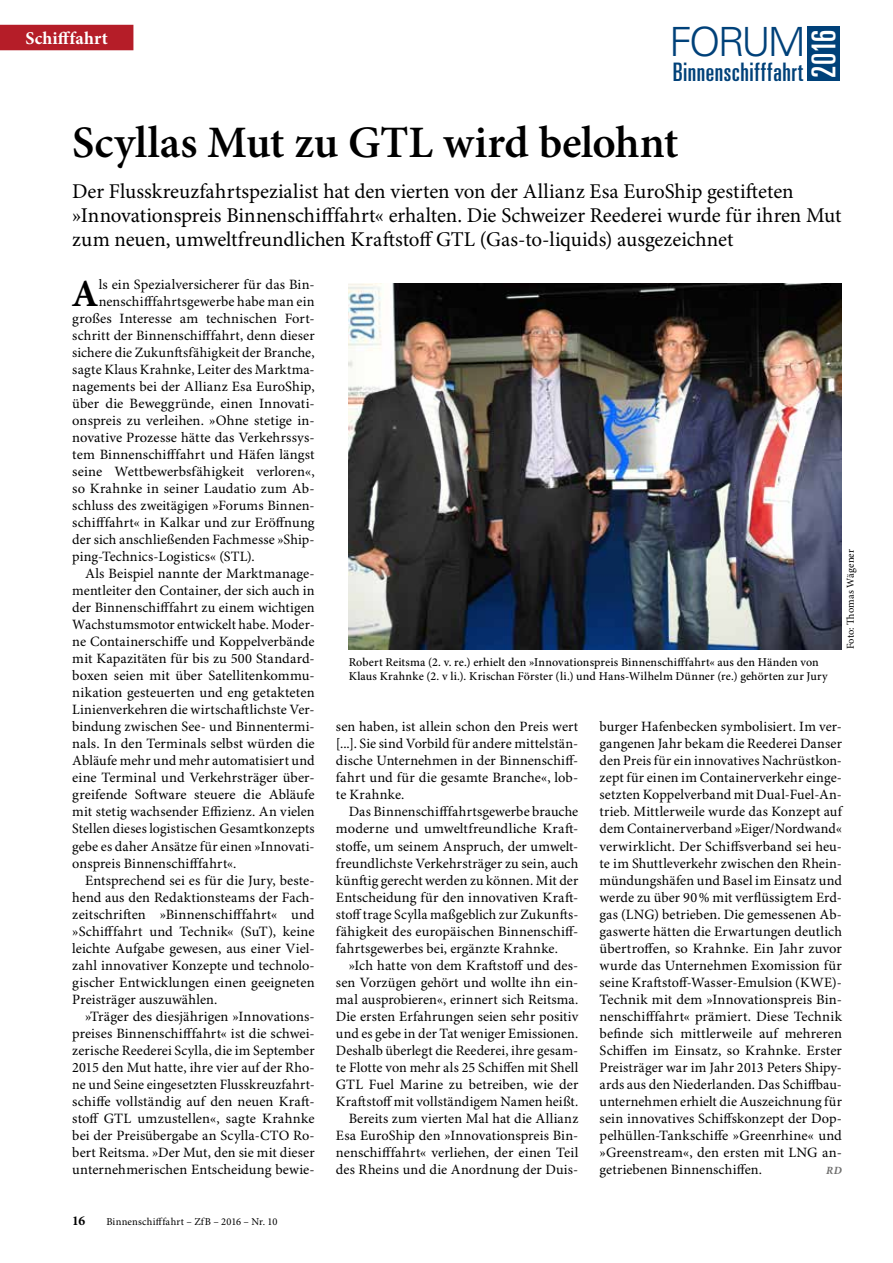
<style>
.page{position:relative;width:893px;height:1263px;background:#fff}
.page>*{position:absolute;margin:0;border:0;box-sizing:border-box;transform-origin:0 0}
.t1{font:600 45px "Minion Pro";letter-spacing:-.005em;color:#000}
.t2{font:300 40.35px "Univers LT Std";letter-spacing:-.07em;color:#004179}
.t3{font:700 38.4px "Minion Pro";color:#000}
.t4{font:ultra-condensed 33px "Univers LT Std";color:#fff}
.t5{font:ultra-condensed 25.5px "Univers LT Std";letter-spacing:.02em;color:#004179}
.t6{font:21px/24px "Minion Pro";letter-spacing:-.005em;color:#000}
.t7{font:700 18px "Minion Pro";letter-spacing:.005em;color:#fff}
.t8{font:14.25px/17px "Minion Pro";letter-spacing:.005em;color:#000;text-align:justify}
.t9{font:700 13.5px "Minion Pro";color:#000}
.t10{font:500 12px/14.2px "Minion Pro";letter-spacing:.01em;color:#000}
.t11{font:italic 700 11.1px "Minion Pro";color:#6f6f6e}
.t12{font:10.5px "Minion Pro";letter-spacing:.015em;color:#000}
</style>
<div class="page">
<div style="left:0;top:25px;width:133px;height:25px;background:#b51d28"></div>
<img style="left:349px;top:284px;width:493px;height:365px">
<div style="left:807px;top:26px;width:33px;height:55px;background:#004179"></div>
<p class="t7" style="left:26px;top:28px;width:84px">Schifffahrt</p>
<h2 class="t2" style="left:670px;top:17px;width:138px">FORUM</h2>
<h3 class="t5" style="left:673px;top:57px;width:132px">Binnenschifffahrt</h3>
<h3 class="t4" style="left:805px;top:78px;width:50px;rotate:-90deg">2016</h3>
<h1 class="t1" style="left:72px;top:116px;width:608px">Scyllas Mut zu GTL wird belohnt</h1>
<p class="t6" style="left:72px;top:180px;width:771px">Der Flusskreuzfahrtspezialist hat den vierten von der Allianz Esa EuroShip gestifteten »Innovationspreis Binnenschifffahrt« erhalten. Die Schweizer Reederei wurde für ihren Mut zum neuen, umweltfreundlichen Kraftstoff GTL (Gas-to-liquids) ausgezeichnet</p>
<h3 class="t3" style="left:72px;top:271px;width:29px">A</h3>
<p class="t8" style="left:99px;top:277px;width:217px">ls ein Spezialversicherer für das Bin-</p>
<p class="t8" style="left:99px;top:294px;width:217px">nenschifffahrtsgewerbe habe man ein</p>
<p class="t8" style="left:72px;top:311px;width:244px">großes Interesse am technischen Fort-</p>
<p class="t8" style="left:72px;top:328px;width:244px">schritt der Binnenschifffahrt, denn dieser</p>
<p class="t8" style="left:72px;top:345px;width:244px">sichere die Zukunftsfähigkeit der Branche,</p>
<p class="t8" style="left:72px;top:362px;width:244px">sagte Klaus Krahnke, Leiter des Marktma-</p>
<p class="t8" style="left:72px;top:379px;width:244px">nagements bei der Allianz Esa EuroShip,</p>
<p class="t8" style="left:72px;top:396px;width:244px">über die Beweggründe, einen Innovati-</p>
<p class="t8" style="left:72px;top:413px;width:244px">onspreis zu verleihen. »Ohne stetige in-</p>
<p class="t8" style="left:72px;top:430px;width:244px">novative Prozesse hätte das Verkehrssys-</p>
<p class="t8" style="left:72px;top:447px;width:244px">tem Binnenschifffahrt und Häfen längst</p>
<p class="t8" style="left:72px;top:464px;width:244px">seine Wettbewerbsfähigkeit verloren«,</p>
<p class="t8" style="left:72px;top:481px;width:244px">so Krahnke in seiner Laudatio zum Ab-</p>
<p class="t8" style="left:72px;top:498px;width:244px">schluss des zweitägigen »Forums Binnen-</p>
<p class="t8" style="left:72px;top:515px;width:244px">schifffahrt« in Kalkar und zur Eröffnung</p>
<p class="t8" style="left:72px;top:532px;width:244px">der sich anschließenden Fachmesse »Ship-</p>
<p class="t8" style="left:72px;top:549px;width:184px">ping-Technics-Logistics« (STL).</p>
<p class="t8" style="left:85px;top:566px;width:231px">Als Beispiel nannte der Marktmanage-</p>
<p class="t8" style="left:72px;top:583px;width:244px">mentleiter den Container, der sich auch in</p>
<p class="t8" style="left:72px;top:600px;width:244px">der Binnenschifffahrt zu einem wichtigen</p>
<p class="t8" style="left:72px;top:617px;width:244px">Wachstumsmotor entwickelt habe. Moder-</p>
<p class="t8" style="left:72px;top:634px;width:244px">ne Containerschiffe und Koppelverbände</p>
<p class="t8" style="left:72px;top:651px;width:244px">mit Kapazitäten für bis zu 500 Standard-</p>
<p class="t8" style="left:72px;top:668px;width:244px">boxen seien mit über Satellitenkommu-</p>
<p class="t8" style="left:72px;top:685px;width:244px">nikation gesteuerten und eng getakteten</p>
<p class="t8" style="left:72px;top:702px;width:244px">Linienverkehren die wirtschaftlichste Ver-</p>
<p class="t8" style="left:72px;top:719px;width:244px">bindung zwischen See- und Binnentermi-</p>
<p class="t8" style="left:72px;top:736px;width:244px">nals. In den Terminals selbst würden die</p>
<p class="t8" style="left:72px;top:753px;width:244px">Abläufe mehr und mehr automatisiert und</p>
<p class="t8" style="left:72px;top:770px;width:244px">eine Terminal und Verkehrsträger über-</p>
<p class="t8" style="left:72px;top:787px;width:244px">greifende Software steuere die Abläufe</p>
<p class="t8" style="left:72px;top:804px;width:244px">mit stetig wachsender Effizienz. An vielen</p>
<p class="t8" style="left:72px;top:821px;width:244px">Stellen dieses logistischen Gesamtkonzepts</p>
<p class="t8" style="left:72px;top:838px;width:244px">gebe es daher Ansätze für einen »Innovati-</p>
<p class="t8" style="left:72px;top:855px;width:166px">onspreis Binnenschifffahrt«.</p>
<p class="t8" style="left:85px;top:872px;width:231px">Entsprechend sei es für die Jury, beste-</p>
<p class="t8" style="left:72px;top:889px;width:244px">hend aus den Redaktionsteams der Fach-</p>
<p class="t8" style="left:72px;top:906px;width:244px">zeitschriften »Binnenschifffahrt« und</p>
<p class="t8" style="left:72px;top:923px;width:244px">»Schifffahrt und Technik« (SuT), keine</p>
<p class="t8" style="left:72px;top:940px;width:244px">leichte Aufgabe gewesen, aus einer Viel-</p>
<p class="t8" style="left:72px;top:957px;width:244px">zahl innovativer Konzepte und technolo-</p>
<p class="t8" style="left:72px;top:974px;width:244px">gischer Entwicklungen einen geeigneten</p>
<p class="t8" style="left:72px;top:991px;width:147px">Preisträger auszuwählen.</p>
<p class="t8" style="left:85px;top:1008px;width:231px">»Träger des diesjährigen »Innovations-</p>
<p class="t8" style="left:72px;top:1025px;width:244px">preises Binnenschifffahrt« ist die schwei-</p>
<p class="t8" style="left:72px;top:1042px;width:244px">zerische Reederei Scylla, die im September</p>
<p class="t8" style="left:72px;top:1059px;width:244px">2015 den Mut hatte, ihre vier auf der Rho-</p>
<p class="t8" style="left:72px;top:1076px;width:244px">ne und Seine eingesetzten Flusskreuzfahrt-</p>
<p class="t8" style="left:72px;top:1093px;width:244px">schiffe vollständig auf den neuen Kraft-</p>
<p class="t8" style="left:72px;top:1110px;width:244px">stoff GTL umzustellen«, sagte Krahnke</p>
<p class="t8" style="left:72px;top:1127px;width:244px">bei der Preisübergabe an Scylla-CTO Ro-</p>
<p class="t8" style="left:72px;top:1144px;width:244px">bert Reitsma. »Der Mut, den sie mit dieser</p>
<p class="t8" style="left:72px;top:1161px;width:244px">unternehmerischen Entscheidung bewie-</p>
<p class="t12" style="left:844px;top:649px;width:102px;rotate:-90deg">Foto: Thomas Wägener</p>
<p class="t10" style="left:349px;top:655px;width:481px">Robert Reitsma (2. v. re.) erhielt den »Innovationspreis Binnenschifffahrt« aus den Händen von<br>Klaus Krahnke (2. v li.). Krischan Förster (li.) und Hans-Wilhelm Dünner (re.) gehörten zur Jury</p>
<p class="t8" style="left:600px;top:719px;width:244px">burger Hafenbecken symbolisiert. Im ver&shy;gangenen Jahr bekam die Reederei Danser den Preis für ein innovatives Nachrüstkon&shy;zept für einen im Containerverkehr einge&shy;setzten Koppelverband mit Dual-Fuel-An&shy;trieb. Mittlerweile wurde das Konzept auf dem Containerverband »Eiger/Nordwand« verwirklicht. Der Schiffsverband sei heu&shy;te im Shuttleverkehr zwischen den Rhein&shy;mündungshäfen und Basel im Einsatz und werde zu über 90% mit verflüssigtem Erd&shy;gas (LNG) betrieben. Die gemessenen Ab&shy;gaswerte hätten die Erwartungen deutlich übertroffen, so Krahnke. Ein Jahr zuvor wurde das Unternehmen Exomission für seine Kraftstoff-Wasser-Emulsion (KWE)- Technik mit dem »Innovationspreis Bin&shy;nenschifffahrt« prämiert. Diese Technik befinde sich mittlerweile auf mehreren Schiffen im Einsatz, so Krahnke. Erster Preisträger war im Jahr 2013 Peters Shipy&shy;ards aus den Niederlanden. Das Schiffbau&shy;unternehmen erhielt die Auszeichnung für sein innovatives Schiffskonzept der Dop&shy;pelhüllen-Tankschiffe »Greenrhine« und »Greenstream«, den ersten mit LNG an&shy;getriebenen Binnenschiffen.</p>
<p class="t8" style="left:336px;top:719px;width:244px">sen haben, ist allein schon den Preis wert [...]. Sie sind Vorbild für andere mittelstän&shy;dische Unternehmen in der Binnenschiff&shy;fahrt und für die gesamte Branche«, lob&shy;te Krahnke.</p>
<p class="t8" style="left:336px;top:804px;width:244px;text-indent:13px">Das Binnenschifffahrtsgewerbe brauche moderne und umweltfreundliche Kraft&shy;stoffe, um seinem Anspruch, der umwelt&shy;freundlichste Verkehrsträger zu sein, auch künftig gerecht werden zu können. Mit der Entscheidung für den innovativen Kraft&shy;stoff trage Scylla maßgeblich zur Zukunfts&shy;fähigkeit des europäischen Binnenschiff&shy;fahrtsgewerbes bei, ergänzte Krahnke.</p>
<p class="t8" style="left:336px;top:957px;width:244px;text-align:right">»Ich hatte von dem Kraftstoff und des&shy;sen Vorzügen gehört und wollte ihn ein&shy;mal ausprobieren«, erinnert sich Reitsma.<br>Die ersten Erfahrungen seien sehr positiv und es gebe in der Tat weniger Emissionen.<br>Deshalb überlegt die Reederei, ihre gesam&shy;te Flotte von mehr als 25 Schiffen mit Shell GTL Fuel Marine zu betreiben, wie der Kraftstoff mit vollständigem Namen heißt.<br>Bereits zum vierten Mal hat die Allianz Esa EuroShip den »Innovationspreis Bin&shy;nenschifffahrt« verliehen, der einen Teil des Rheins und die Anordnung der Duis-</p>
<p class="t11" style="left:826px;top:1163px;width:17px">RD</p>
<p class="t9" style="left:72px;top:1212px;width:15px">16</p>
<p class="t12" style="left:106px;top:1215px;width:173px">Binnenschifffahrt – ZfB – 2016 – Nr. 10</p>
</div>
